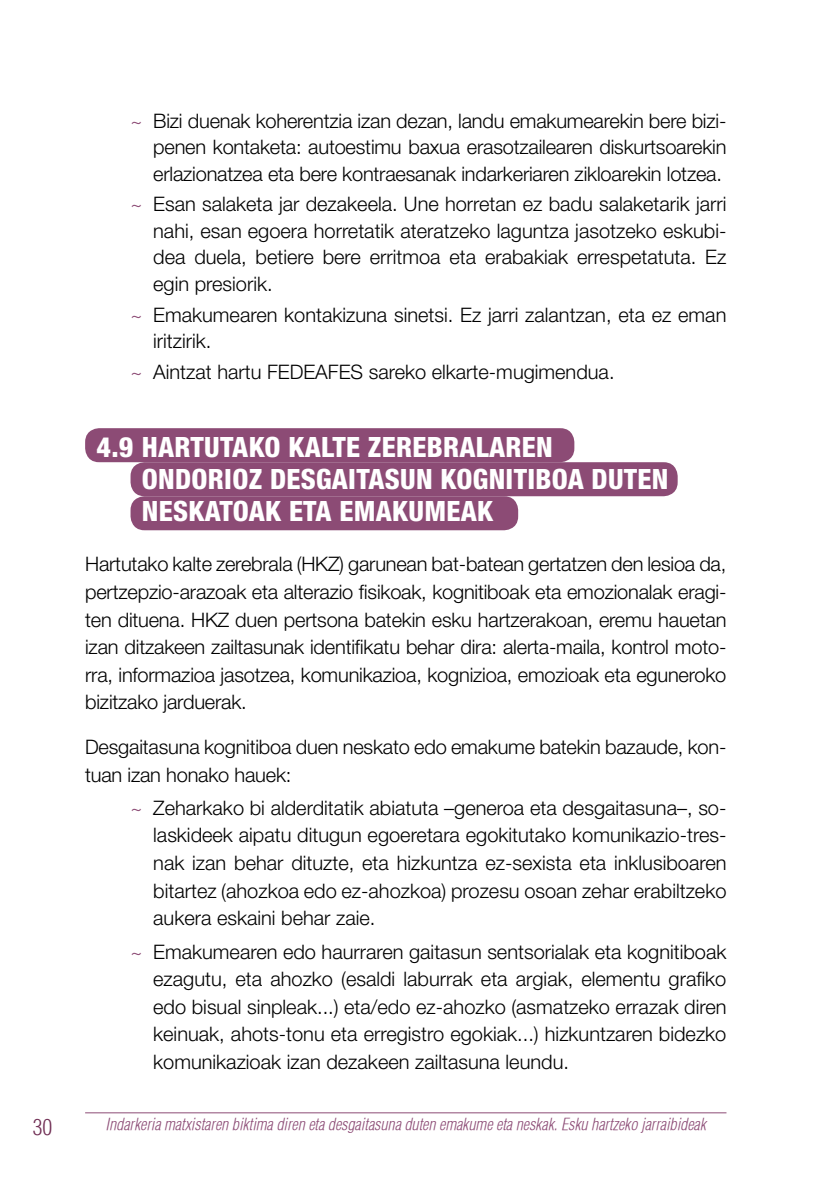
<style>
.page{position:relative;width:840px;height:1191px;background:#fff}
.page>*{position:absolute;margin:0;border:0;box-sizing:border-box;transform-origin:0 0}
.t1{font:800 condensed 28px/32.2px "Helvetica Neue LT Std";letter-spacing:.01em;color:#fff}
.t2{font:300 22px "Helvetica Condensed";color:#702e54}
.t3{font:300 20px/27.6px "Helvetica Neue LT Pro";color:#000;text-align:justify}
.t4{font:italic 300 16px "Helvetica Condensed";color:#8c4b75}
.s1{color:#8c4b75}
</style>
<div class="page">
<hr style="left:85px;top:1112px;width:641px;height:1px;background:#8c4b75">
<div style="left:85px;top:428px;width:489px;height:34px;background:#8c4b75;border-radius:14px"></div>
<div style="left:130px;top:462px;width:547px;height:34px;background:#8c4b75;border-radius:14px"></div>
<div style="left:130px;top:496px;width:388px;height:34px;background:#8c4b75;border-radius:14px"></div>
<p class="t3" style="left:153px;top:107px;width:574px;line-height:26.4px;text-indent:-23px"><span class="s1">~</span> Bizi duenak koherentzia izan dezan, landu emakumearekin bere bizi&shy;penen kontaketa: autoestimu baxua erasotzailearen diskurtsoarekin erlazionatzea eta bere kontraesanak indarkeriaren zikloarekin lotzea.</p>
<p class="t3" style="left:153px;top:191px;width:574px;line-height:26.4px;text-indent:-23px"><span class="s1">~</span> Esan salaketa jar dezakeela. Une horretan ez badu salaketarik jarri nahi, esan egoera horretatik ateratzeko laguntza jasotzeko eskubi&shy;dea duela, betiere bere erritmoa eta erabakiak errespetatuta. Ez egin presiorik.</p>
<p class="t3" style="left:153px;top:301px;width:574px;line-height:26.4px;text-indent:-23px"><span class="s1">~</span> Emakumearen kontakizuna sinetsi. Ez jarri zalantzan, eta ez eman iritzirik.</p>
<p class="t3" style="left:130px;top:358px;width:485px"><span class="s1">~</span> Aintzat hartu FEDEAFES sareko elkarte-mugimendua.</p>
<h1 class="t1" style="left:142px;top:430px;width:528px;text-indent:-45px">4.9 HARTUTAKO KALTE ZEREBRALAREN<br>ONDORIOZ DESGAITASUN KOGNITIBOA DUTEN<br>NESKATOAK ETA EMAKUMEAK</h1>
<p class="t3" style="left:85px;top:550px;width:642px">Hartutako kalte zerebrala (HKZ) garunean bat-batean gertatzen den lesioa da, pertzepzio-arazoak eta alterazio fisikoak, kognitiboak eta emozionalak eragi&shy;ten dituena. HKZ duen pertsona batekin esku hartzerakoan, eremu hauetan izan ditzakeen zailtasunak identifikatu behar dira: alerta-maila, kontrol moto&shy;rra, informazioa jasotzea, komunikazioa, kognizioa, emozioak eta eguneroko bizitzako jarduerak.</p>
<p class="t3" style="left:85px;top:732px;width:642px">Desgaitasuna kognitiboa duen neskato edo emakume batekin bazaude, kon&shy;tuan izan honako hauek:</p>
<p class="t3" style="left:153px;top:793px;width:574px;text-indent:-23px"><span class="s1">~</span> Zeharkako bi alderditatik abiatuta –generoa eta desgaitasuna–, so&shy;laskideek aipatu ditugun egoeretara egokitutako komunikazio-tres&shy;nak izan behar dituzte, eta hizkuntza ez-sexista eta inklusiboaren bitartez (ahozkoa edo ez-ahozkoa) prozesu osoan zehar erabiltzeko aukera eskaini behar zaie.</p>
<p class="t3" style="left:153px;top:937px;width:574px;text-indent:-23px"><span class="s1">~</span> Emakumearen edo haurraren gaitasun sentsorialak eta kognitiboak ezagutu, eta ahozko (esaldi laburrak eta argiak, elementu grafiko edo bisual sinpleak...) eta/edo ez-ahozko (asmatzeko errazak diren keinuak, ahots-tonu eta erregistro egokiak...) hizkuntzaren bidezko komunikazioak izan dezakeen zailtasuna leundu.</p>
<p class="t2" style="left:33px;top:1114px;width:21px">30</p>
<p class="t4" style="left:105px;top:1115px;width:601px">Indarkeria matxistaren biktima diren eta desgaitasuna duten emakume eta neskak. Esku hartzeko jarraibideak</p>
</div>
